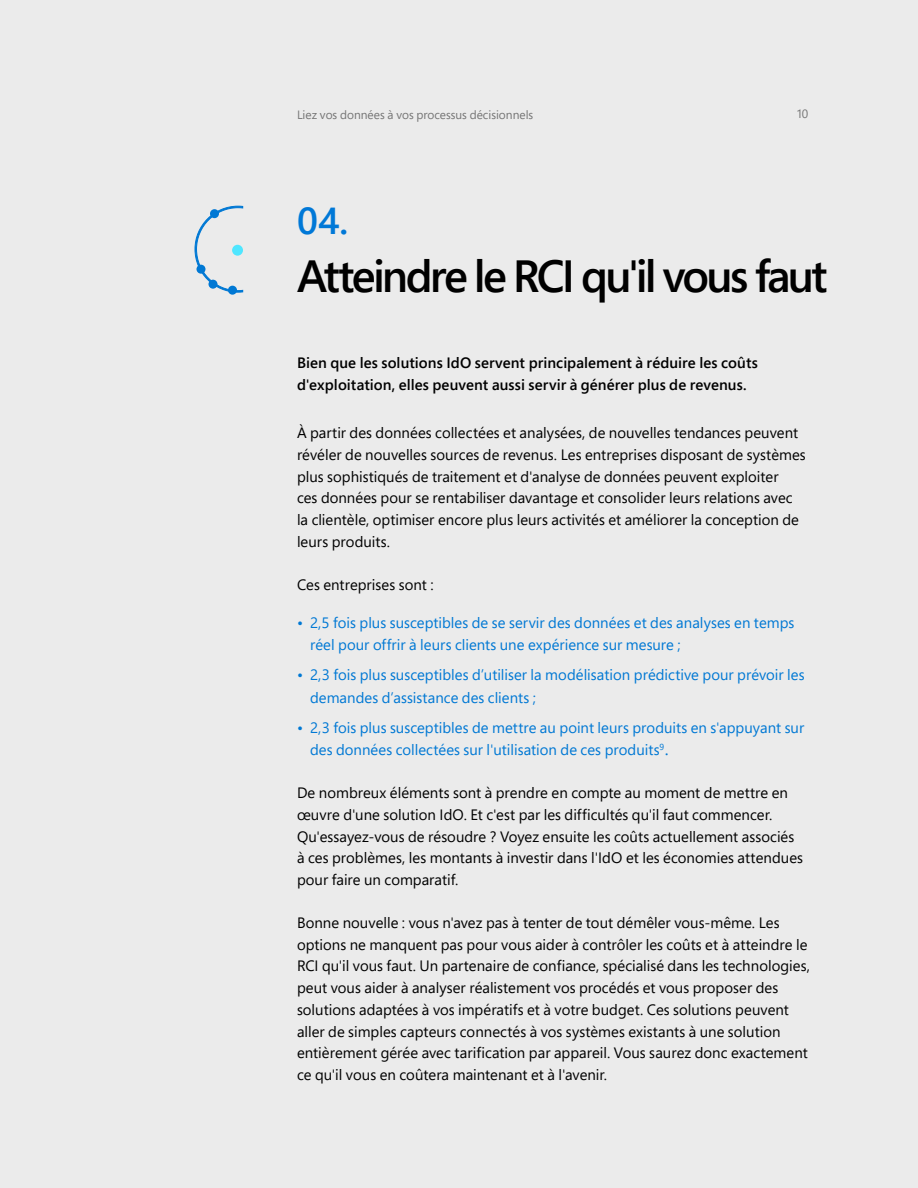
<style>
.page{position:relative;width:918px;height:1188px;background:#ebebeb}
.page>*{position:absolute;margin:0;border:0;box-sizing:border-box;transform-origin:0 0}
.t1{font:600 45px "Segoe Pro";letter-spacing:-.06em;color:#000}
.t2{font:600 37.5px "Segoe Pro";color:#0078d7}
.t3{font:15px/21.8px "Segoe Pro";color:#000}
.t4{font:15px/22.5px "Segoe Pro";color:#0078d4}
.t5{font:600 15px/22.5px "Segoe Pro";letter-spacing:.005em;color:#000}
.t6{font:12px "Segoe Pro";color:#757575}
.s1{font-size:18px}
</style>
<div class="page">
<svg style="left:194px;top:205px;width:49px;height:88px"></svg>
<div style="left:232px;top:245px;width:11px;height:11px;background:#4fe6ff;border-radius:50%"></div>
<div style="left:210px;top:209px;width:9px;height:9px;background:#0078d4;border-radius:50%"></div>
<div style="left:228px;top:286px;width:9px;height:9px;background:#0078d4;border-radius:50%"></div>
<div style="left:208px;top:280px;width:10px;height:9px;background:#0078d4;border-radius:50%"></div>
<div style="left:196px;top:265px;width:10px;height:9px;background:#0078d4;border-radius:50%"></div>
<p class="t6" style="left:297px;top:106px;width:238px">Liez vos données à vos processus décisionnels</p>
<p class="t6" style="left:797px;top:106px;width:13px">10</p>
<h2 class="t2" style="left:297px;top:195px;width:53px">04.</h2>
<h1 class="t1" style="left:297px;top:246px;width:532px">Atteindre le RCI qu'il vous faut</h1>
<p class="t5" style="left:297px;top:351px;width:462px">Bien que les solutions IdO servent principalement à réduire les coûts d'exploitation, elles peuvent aussi servir à générer plus de revenus.</p>
<p class="t3" style="left:297px;top:421px;width:510px">À partir des données collectées et analysées, de nouvelles tendances peuvent révéler de nouvelles sources de revenus. Les entreprises disposant de systèmes plus sophistiqués de traitement et d'analyse de données peuvent exploiter<br>ces données pour se rentabiliser davantage et consolider leurs relations avec la clientèle, optimiser encore plus leurs activités et améliorer la conception de leurs produits.</p>
<p class="t3" style="left:297px;top:574px;width:138px">Ces entreprises sont :</p>
<p class="t4" style="left:310px;top:611px;width:486px;text-indent:-13px">• 2,5 fois plus susceptibles de se servir des données et des analyses en temps réel pour offrir à leurs clients une expérience sur mesure ;</p>
<p class="t4" style="left:310px;top:663px;width:496px;text-indent:-13px">• 2,3 fois plus susceptibles d’utiliser la modélisation prédictive pour prévoir les demandes d’assistance des clients ;</p>
<p class="t4" style="left:310px;top:716px;width:496px;text-indent:-13px">• 2,3 fois plus susceptibles de mettre au point leurs produits en s'appuyant sur des données collectées sur l'utilisation de ces produits<sup>9</sup><span class="s1">.</span></p>
<p class="t3" style="left:297px;top:781px;width:508px">De nombreux éléments sont à prendre en compte au moment de mettre en œuvre d'une solution IdO. Et c'est par les difficultés qu'il faut commencer.<br>Qu'essayez-vous de résoudre ? Voyez ensuite les coûts actuellement associés à ces problèmes, les montants à investir dans l'IdO et les économies attendues pour faire un comparatif.</p>
<p class="t3" style="left:297px;top:911px;width:515px">Bonne nouvelle : vous n'avez pas à tenter de tout démêler vous-même. Les options ne manquent pas pour vous aider à contrôler les coûts et à atteindre le RCI qu'il vous faut. Un partenaire de confiance, spécialisé dans les technologies, peut vous aider à analyser réalistement vos procédés et vous proposer des solutions adaptées à vos impératifs et à votre budget. Ces solutions peuvent aller de simples capteurs connectés à vos systèmes existants à une solution entièrement gérée avec tarification par appareil. Vous saurez donc exactement ce qu'il vous en coûtera maintenant et à l'avenir.</p>
</div>
